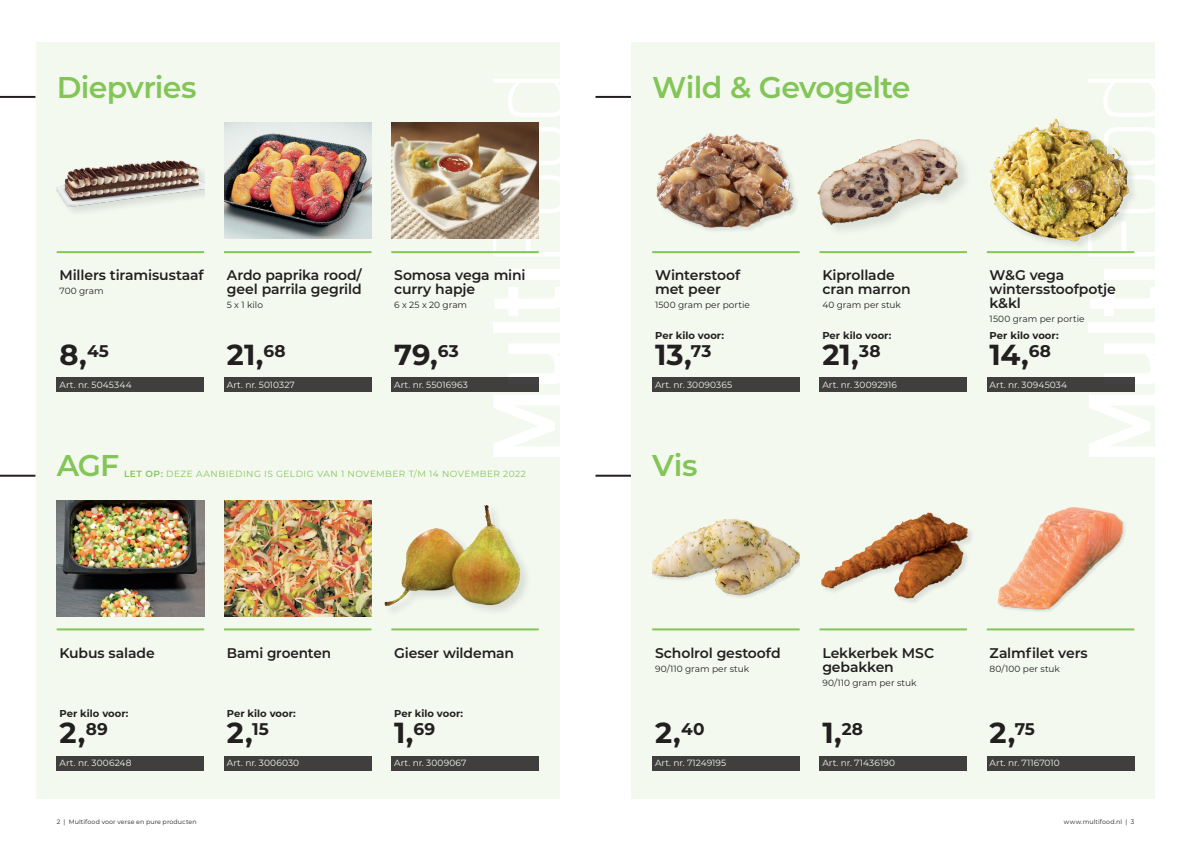
<style>
.page{position:relative;width:1191px;height:842px;background:#fff}
.page>*{position:absolute;margin:0;border:0;box-sizing:border-box;transform-origin:0 0}
.t1{font:600 30px "Montserrat";letter-spacing:-.025em;color:#83c557}
.t2{font:700 29px "Montserrat";color:#231f20}
.t3{font:600 14px/14px "Montserrat";letter-spacing:-.01em;color:#231f20}
.t4{font:700 10px "Montserrat";letter-spacing:.005em;color:#231f20}
.t5{font:9px "Montserrat";letter-spacing:.015em;color:#fff}
.t6{font:9px "Montserrat";color:#231f20}
.t7{font:9px "Montserrat";letter-spacing:.05em;color:#83c557}
.t8{font:6.3px "Montserrat";letter-spacing:.015em;color:#231f20}
.s1{font-weight:600}
</style>
<div class="page">
<div style="left:36px;top:42px;width:523px;height:756px;background:#f4f9f0"></div>
<svg style="left:494px;top:395px;width:66px;height:62px"></svg>
<svg style="left:508px;top:344px;width:52px;height:40px"></svg>
<div style="left:493px;top:322px;width:67px;height:11px;background:#fff"></div>
<svg style="left:495px;top:287px;width:65px;height:29px"></svg>
<div style="left:508px;top:270px;width:52px;height:10px;background:#fff"></div>
<svg style="left:493px;top:175px;width:67px;height:81px"></svg>
<svg style="left:539px;top:127px;width:21px;height:38px"></svg>
<svg style="left:493px;top:79px;width:67px;height:38px"></svg>
<div style="left:631px;top:42px;width:524px;height:756px;background:#f4f9f0"></div>
<svg style="left:1089px;top:395px;width:66px;height:62px"></svg>
<svg style="left:1103px;top:344px;width:52px;height:40px"></svg>
<div style="left:1089px;top:322px;width:66px;height:11px;background:#fff"></div>
<svg style="left:1090px;top:287px;width:65px;height:29px"></svg>
<div style="left:1103px;top:270px;width:52px;height:10px;background:#fff"></div>
<svg style="left:1089px;top:79px;width:66px;height:37px"></svg>
<hr style="left:0;top:475px;width:35px;height:2px;background:#231f20">
<hr style="left:0;top:96px;width:35px;height:2px;background:#231f20">
<hr style="left:595px;top:475px;width:36px;height:2px;background:#231f20">
<hr style="left:595px;top:96px;width:36px;height:2px;background:#231f20">
<div style="left:57px;top:378px;width:147px;height:14px;background:#403f3d"></div>
<hr style="left:57px;top:251px;width:147px;height:2px;background:#83c557">
<div style="left:57px;top:756px;width:147px;height:14px;background:#403f3d"></div>
<hr style="left:57px;top:628px;width:147px;height:2px;background:#83c557">
<img style="left:57px;top:500px;width:147px;height:116px">
<div style="left:224px;top:378px;width:147px;height:14px;background:#403f3d"></div>
<hr style="left:224px;top:251px;width:147px;height:2px;background:#83c557">
<hr style="left:224px;top:628px;width:147px;height:2px;background:#83c557">
<img style="left:224px;top:500px;width:147px;height:116px">
<hr style="left:391px;top:251px;width:148px;height:2px;background:#83c557">
<div style="left:391px;top:756px;width:148px;height:14px;background:#403f3d"></div>
<hr style="left:391px;top:628px;width:148px;height:2px;background:#83c557">
<img style="left:384px;top:505px;width:143px;height:106px">
<div style="left:391px;top:378px;width:148px;height:14px;background:#403f3d"></div>
<div style="left:652px;top:378px;width:147px;height:14px;background:#403f3d"></div>
<hr style="left:652px;top:251px;width:147px;height:2px;background:#83c557">
<div style="left:652px;top:756px;width:147px;height:14px;background:#403f3d"></div>
<hr style="left:652px;top:628px;width:147px;height:2px;background:#83c557">
<div style="left:819px;top:378px;width:148px;height:14px;background:#403f3d"></div>
<hr style="left:819px;top:251px;width:148px;height:2px;background:#83c557">
<div style="left:819px;top:756px;width:148px;height:14px;background:#403f3d"></div>
<hr style="left:819px;top:628px;width:148px;height:2px;background:#83c557">
<div style="left:986px;top:378px;width:148px;height:14px;background:#403f3d"></div>
<div style="left:986px;top:756px;width:148px;height:14px;background:#403f3d"></div>
<hr style="left:986px;top:628px;width:148px;height:2px;background:#83c557">
<img style="left:652px;top:519px;width:147px;height:79px">
<img style="left:821px;top:512px;width:151px;height:90px">
<div style="left:224px;top:756px;width:147px;height:14px;background:#403f3d"></div>
<img style="left:391px;top:122px;width:148px;height:117px">
<img style="left:57px;top:160px;width:147px;height:52px">
<img style="left:224px;top:122px;width:147px;height:117px">
<img style="left:997px;top:507px;width:128px;height:104px">
<img style="left:653px;top:133px;width:147px;height:121px">
<img style="left:817px;top:139px;width:147px;height:92px">
<img style="left:964px;top:116px;width:191px;height:140px">
<h1 class="t1" style="left:57px;top:66px;width:141px">Diepvries</h1>
<p class="t3" style="left:60px;top:267px;width:146px">Millers tiramisustaaf</p>
<p class="t6" style="left:60px;top:285px;width:46px">700 gram</p>
<h2 class="t2" style="left:60px;top:334px;width:51px">8,<sup>45</sup></h2>
<p class="t5" style="left:60px;top:379px;width:74px">Art. nr. 5045344</p>
<p class="t3" style="left:227px;top:267px;width:136px">Ardo paprika rood/ geel parrila gegrild</p>
<p class="t6" style="left:227px;top:299px;width:38px">5 x 1 kilo</p>
<h2 class="t2" style="left:227px;top:334px;width:60px">21,<sup>68</sup></h2>
<p class="t5" style="left:227px;top:379px;width:70px">Art. nr. 5010327</p>
<p class="t3" style="left:394px;top:267px;width:133px">Somosa vega mini curry hapje</p>
<p class="t6" style="left:394px;top:299px;width:74px">6 x 25 x 20 gram</p>
<h2 class="t2" style="left:394px;top:334px;width:66px">79,<sup>63</sup></h2>
<p class="t5" style="left:394px;top:379px;width:75px">Art. nr. 55016963</p>
<h1 class="t1" style="left:57px;top:444px;width:64px">AGF</h1>
<p class="t7" style="left:124px;top:467px;width:403px"><span class="s1">LET OP:</span> DEZE AANBIEDING IS GELDIG VAN 1 NOVEMBER T/M 14 NOVEMBER 2022</p>
<h1 class="t1" style="left:652px;top:66px;width:260px">Wild &amp; Gevogelte</h1>
<p class="t3" style="left:655px;top:267px;width:87px">Winterstoof met peer</p>
<p class="t6" style="left:655px;top:299px;width:96px">1500 gram per portie</p>
<p class="t4" style="left:655px;top:328px;width:70px">Per kilo voor:</p>
<h2 class="t2" style="left:655px;top:334px;width:58px">13,<sup>73</sup></h2>
<p class="t5" style="left:655px;top:379px;width:79px">Art. nr. 30090365</p>
<h1 class="t1" style="left:652px;top:444px;width:47px">Vis</h1>
<p class="t3" style="left:822px;top:267px;width:90px">Kiprollade cran marron</p>
<p class="t6" style="left:822px;top:299px;width:80px">40 gram per stuk</p>
<p class="t4" style="left:822px;top:328px;width:70px">Per kilo voor:</p>
<h2 class="t2" style="left:822px;top:334px;width:60px">21,<sup>38</sup></h2>
<p class="t5" style="left:822px;top:379px;width:76px">Art. nr. 30092916</p>
<p class="t3" style="left:989px;top:267px;width:128px">W&amp;G vega wintersstoofpotje k&amp;kl</p>
<p class="t6" style="left:989px;top:313px;width:96px">1500 gram per portie</p>
<p class="t4" style="left:989px;top:328px;width:70px">Per kilo voor:</p>
<h2 class="t2" style="left:989px;top:334px;width:63px">14,<sup>68</sup></h2>
<p class="t5" style="left:989px;top:379px;width:79px">Art. nr. 30945034</p>
<p class="t3" style="left:60px;top:645px;width:97px">Kubus salade</p>
<p class="t4" style="left:60px;top:706px;width:70px">Per kilo voor:</p>
<h2 class="t2" style="left:60px;top:712px;width:50px">2,<sup>89</sup></h2>
<p class="t5" style="left:60px;top:757px;width:74px">Art. nr. 3006248</p>
<p class="t3" style="left:227px;top:645px;width:106px">Bami groenten</p>
<p class="t3" style="left:394px;top:645px;width:122px">Gieser wildeman</p>
<p class="t3" style="left:989px;top:645px;width:100px">Zalmfilet vers</p>
<p class="t6" style="left:989px;top:663px;width:72px">80/100 per stuk</p>
<p class="t3" style="left:655px;top:645px;width:127px">Scholrol gestoofd</p>
<p class="t6" style="left:655px;top:663px;width:96px">90/110 gram per stuk</p>
<p class="t3" style="left:822px;top:645px;width:113px">Lekkerbek MSC gebakken</p>
<p class="t6" style="left:822px;top:677px;width:96px">90/110 gram per stuk</p>
<h2 class="t2" style="left:822px;top:712px;width:42px">1,<sup>28</sup></h2>
<p class="t5" style="left:822px;top:757px;width:74px">Art. nr. 71436190</p>
<p class="t4" style="left:227px;top:706px;width:70px">Per kilo voor:</p>
<h2 class="t2" style="left:227px;top:712px;width:44px">2,<sup>15</sup></h2>
<p class="t4" style="left:394px;top:706px;width:70px">Per kilo voor:</p>
<h2 class="t2" style="left:394px;top:712px;width:43px">1,<sup>69</sup></h2>
<p class="t5" style="left:394px;top:757px;width:74px">Art. nr. 3009067</p>
<h2 class="t2" style="left:655px;top:712px;width:51px">2,<sup>40</sup></h2>
<p class="t5" style="left:655px;top:757px;width:73px">Art. nr. 71249195</p>
<h2 class="t2" style="left:989px;top:712px;width:47px">2,<sup>75</sup></h2>
<p class="t5" style="left:227px;top:757px;width:74px">Art. nr. 3006030</p>
<p class="t5" style="left:989px;top:757px;width:72px">Art. nr. 71167010</p>
<p class="t8" style="left:57px;top:817px;width:142px">2 | Multifood voor verse en pure producten</p>
<p class="t8" style="left:1064px;top:817px;width:72px">www.multifood.nl | 3</p>
</div>
